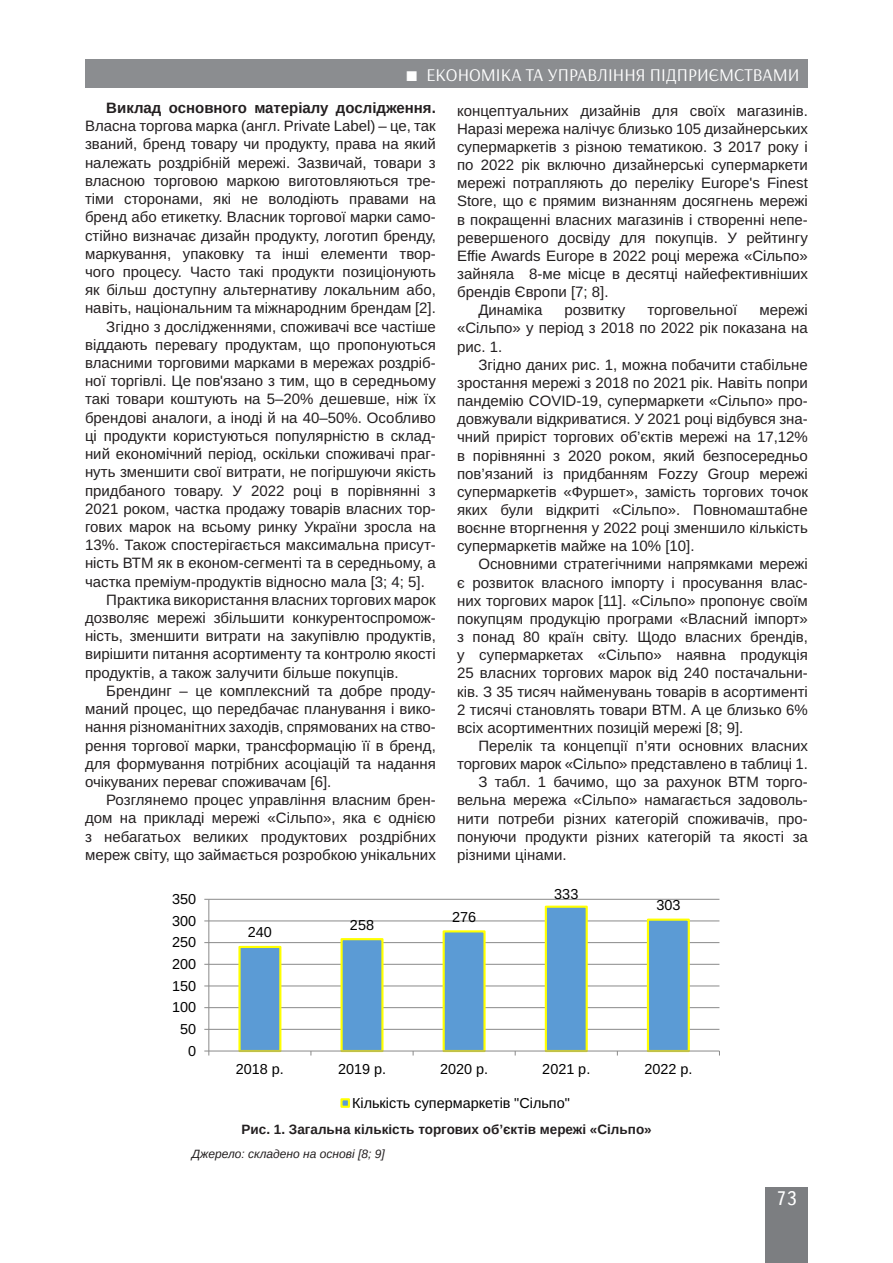
<style>
.page{position:relative;width:893px;height:1263px;background:#fff}
.page>*{position:absolute;margin:0;border:0;box-sizing:border-box;transform-origin:0 0}
.t1{font:19.5px "Ukrainian Text";color:#fff}
.t2{font:18px "Arsenal";color:#fff}
.Текст_основной_G{font:15px/18.1px "Arimo";color:#231f20;text-align:justify}
.t3{font:14.4px "Arimo Roman";color:#000}
.Рисунок{font:700 13.5px "Arimo";color:#231f20}
.Джерело{font:italic 12px "Arimo";color:#231f20}
.s1{font-weight:700}
</style>
<div class="page">
<div style="left:765px;top:1187px;width:43px;height:76px;background:#7c7e81"></div>
<div style="left:85px;top:60px;width:723px;height:28px;background:#8b8d90"></div>
<hr style="left:209px;top:1029px;width:510px;height:1px;background:#898989">
<hr style="left:209px;top:1007px;width:510px;height:1px;background:#898989">
<hr style="left:209px;top:985px;width:510px;height:1px;background:#898989">
<hr style="left:209px;top:964px;width:510px;height:1px;background:#898989">
<hr style="left:209px;top:942px;width:510px;height:1px;background:#898989">
<hr style="left:209px;top:920px;width:510px;height:1px;background:#898989">
<hr style="left:209px;top:899px;width:510px;height:1px;background:#898989">
<svg style="left:237px;top:905px;width:454px;height:146px"></svg>
<hr style="left:208px;top:899px;width:1px;height:152px;background:#898989">
<hr style="left:209px;top:1051px;width:510px;height:1px;background:#898989">
<div style="left:341px;top:1099px;width:8px;height:8px;background:#5b9bd5"></div>
<div style="left:340px;top:1098px;width:10px;height:10px;border:2px solid #ff0"></div>
<p class="t2" style="left:426px;top:64px;width:375px">ЕКОНОМІКА ТА УПРАВЛІННЯ ПІДПРИЄМСТВАМИ</p>
<p class="Текст_основной_G" style="left:85px;top:99px;width:352px;text-indent:21px"><span class="s1">Виклад основного матеріалу дослідження.<br></span>Власна торгова марка (англ. Private Label) – це, так званий, бренд товару чи продукту, права на який належать роздрібній мережі. Зазвичай, товари з власною торговою маркою виготовляються тре&shy;тіми сторонами, які не володіють правами на бренд або етикетку. Власник торгової марки само&shy;стійно визначає дизайн продукту, логотип бренду, маркування, упаковку та інші елементи твор&shy;чого процесу. Часто такі продукти позиціонують як більш доступну альтернативу локальним або, навіть, національним та міжнародним брендам [2].</p>
<p class="Текст_основной_G" style="left:85px;top:318px;width:352px;text-indent:21px">Згідно з дослідженнями, споживачі все частіше віддають перевагу продуктам, що пропонуються власними торговими марками в мережах роздріб&shy;ної торгівлі. Це пов'язано з тим, що в середньому такі товари коштують на 5–20% дешевше, ніж їх брендові аналоги, а іноді й на 40–50%. Особливо ці продукти користуються популярністю в склад&shy;ний економічний період, оскільки споживачі праг&shy;нуть зменшити свої витрати, не погіршуючи якість придбаного товару. У 2022 році в порівнянні з 2021 роком, частка продажу товарів власних тор&shy;гових марок на всьому ринку України зросла на 13%. Також спостерігається максимальна присут&shy;ність ВТМ як в економ-сегменті та в середньому, а частка преміум-продуктів відносно мала [3; 4; 5].</p>
<p class="Текст_основной_G" style="left:85px;top:591px;width:352px;text-indent:21px">Практика використання власних торгових марок дозволяє мережі збільшити конкурентоспромож&shy;ність, зменшити витрати на закупівлю продуктів, вирішити питання асортименту та контролю якості продуктів, а також залучити більше покупців.</p>
<p class="Текст_основной_G" style="left:85px;top:682px;width:352px;text-indent:21px">Брендинг – це комплексний та добре проду&shy;маний процес, що передбачає планування і вико&shy;нання різноманітних заходів, спрямованих на ство&shy;рення торгової марки, трансформацію її в бренд, для формування потрібних асоціацій та надання очікуваних переваг споживачам [6].</p>
<p class="Текст_основной_G" style="left:85px;top:791px;width:352px;text-indent:21px">Розглянемо процес управління власним брен&shy;дом на прикладі мережі «Сільпо», яка є однією з небагатьох великих продуктових роздрібних мереж світу, що займається розробкою унікальних</p>
<p class="Текст_основной_G" style="left:457px;top:102px;width:352px">концептуальних дизайнів для своїх магазинів.<br>Наразі мережа налічує близько 105 дизайнерських супермаркетів з різною тематикою. З 2017 року і по 2022 рік включно дизайнерські супермаркети мережі потрапляють до переліку Europe's Finest Store, що є прямим визнанням досягнень мережі в покращенні власних магазинів і створенні непе&shy;ревершеного досвіду для покупців. У рейтингу Effie Awards Europe в 2022 році мережа «Сільпо» зайняла 8-ме місце в десятці найефективніших брендів Європи [7; 8].</p>
<p class="Текст_основной_G" style="left:478px;top:301px;width:66px">Динаміка</p>
<p class="Текст_основной_G" style="left:564px;top:301px;width:62px">розвитку</p>
<p class="Текст_основной_G" style="left:647px;top:301px;width:91px">торговельної</p>
<p class="Текст_основной_G" style="left:457px;top:301px;width:352px;text-indent:302px">мережі «Сільпо» у період з 2018 по 2022 рік показана на рис. 1.</p>
<p class="Текст_основной_G" style="left:457px;top:356px;width:352px;text-indent:21px">Згідно даних рис. 1, можна побачити стабільне зростання мережі з 2018 по 2021 рік. Навіть попри пандемію COVID-19, супермаркети «Сільпо» про&shy;довжували відкриватися. У 2021 році відбувся зна&shy;чний приріст торгових об’єктів мережі на 17,12% в порівнянні з 2020 роком, який безпосередньо пов’язаний із придбанням Fozzy Group мережі супермаркетів «Фуршет», замість торгових точок яких були відкриті «Сільпо». Повномаштабне воєнне вторгнення у 2022 році зменшило кількість супермаркетів майже на 10% [10].</p>
<p class="Текст_основной_G" style="left:457px;top:555px;width:352px;text-indent:21px">Основними стратегічними напрямками мережі є розвиток власного імпорту і просування влас&shy;них торгових марок [11]. «Сільпо» пропонує своїм покупцям продукцію програми «Власний імпорт» з понад 80 країн світу. Щодо власних брендів, у супермаркетах «Сільпо» наявна продукція 25 власних торгових марок від 240 постачальни&shy;ків. З 35 тисяч найменувань товарів в асортименті 2 тисячі становлять товари ВТМ. А це близько 6% всіх асортиментних позицій мережі [8; 9].</p>
<p class="Текст_основной_G" style="left:457px;top:737px;width:352px;text-align:right">Перелік та концепції п’яти основних власних торгових марок «Сільпо» представлено в таблиці 1.</p>
<p class="Текст_основной_G" style="left:457px;top:773px;width:352px;text-indent:21px">З табл. 1 бачимо, що за рахунок ВТМ торго&shy;вельна мережа «Сільпо» намагається задоволь&shy;нити потреби різних категорій споживачів, про&shy;понуючи продукти різних категорій та якості за різними цінами.</p>
<p class="t3" style="left:172px;top:889px;width:25px">350</p>
<p class="t3" style="left:172px;top:911px;width:25px">300</p>
<p class="t3" style="left:172px;top:932px;width:25px">250</p>
<p class="t3" style="left:172px;top:954px;width:25px">200</p>
<p class="t3" style="left:172px;top:976px;width:25px">150</p>
<p class="t3" style="left:172px;top:997px;width:25px">100</p>
<p class="t3" style="left:180px;top:1019px;width:18px">50</p>
<p class="t3" style="left:188px;top:1041px;width:10px">0</p>
<p class="t3" style="left:248px;top:922px;width:26px">240</p>
<p class="t3" style="left:350px;top:914px;width:26px">258</p>
<p class="t3" style="left:452px;top:907px;width:26px">276</p>
<p class="t3" style="left:554px;top:884px;width:26px">333</p>
<p class="t3" style="left:656px;top:895px;width:26px">303</p>
<p class="t3" style="left:236px;top:1058px;width:50px">2018 р.</p>
<p class="t3" style="left:338px;top:1058px;width:50px">2019 р.</p>
<p class="t3" style="left:440px;top:1058px;width:50px">2020 р.</p>
<p class="t3" style="left:542px;top:1058px;width:50px">2021 р.</p>
<p class="t3" style="left:644px;top:1058px;width:50px">2022 р.</p>
<p class="t3" style="left:352px;top:1093px;width:219px">Кількість супермаркетів "Сільпо"</p>
<p class="Рисунок" style="left:242px;top:1120px;width:412px">Рис. 1. Загальна кількість торгових об’єктів мережі «Сільпо»</p>
<p class="Джерело" style="left:192px;top:1145px;width:194px">Джерело: складено на основі [8; 9]</p>
<h1 class="t1" style="left:776px;top:1188px;width:22px">73</h1>
</div>
